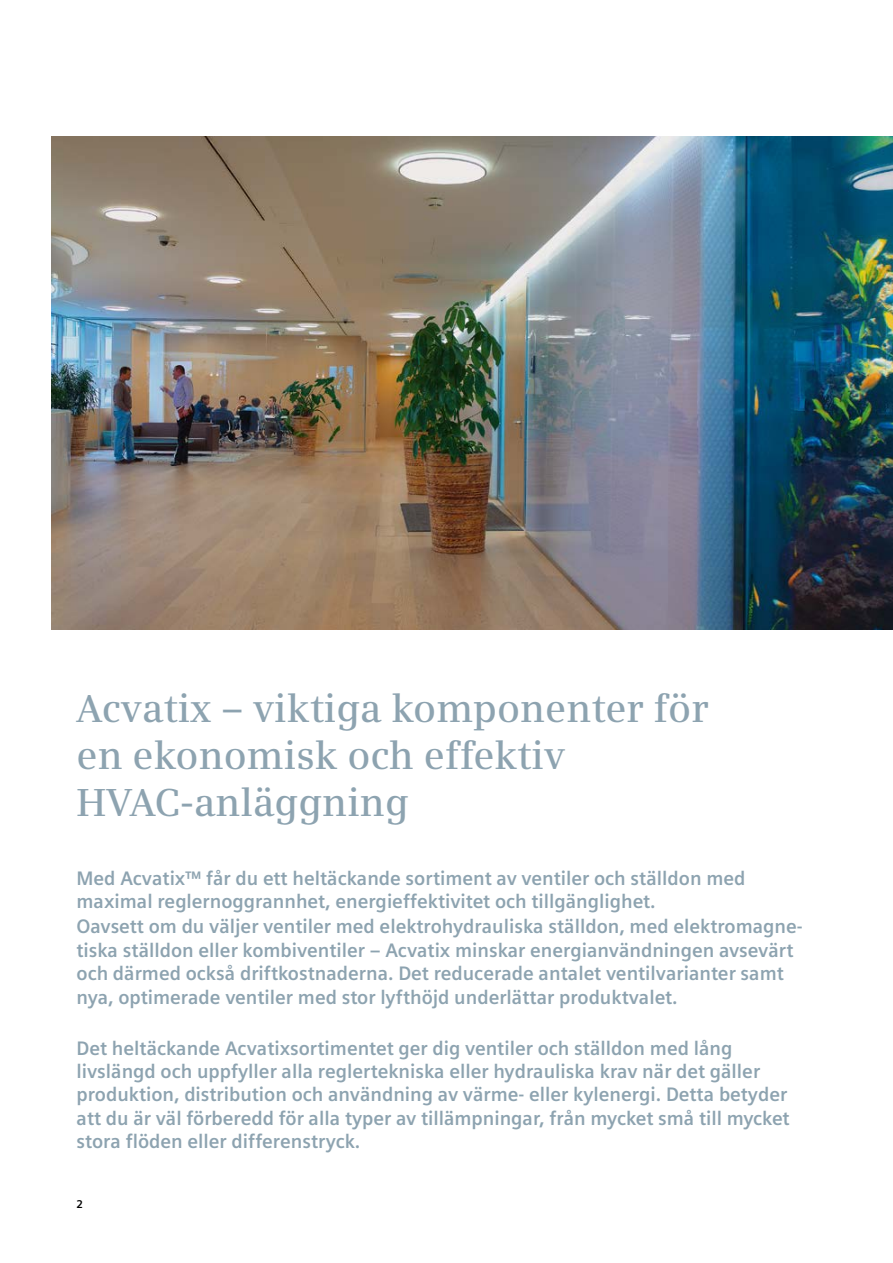
<style>
.page{position:relative;width:893px;height:1263px;background:#fff}
.page>*{position:absolute;margin:0;border:0;box-sizing:border-box;transform-origin:0 0}
.t1{font:600 39px/46.8px "Siemens Serif";color:#8da3b0}
.t2{font:700 19.5px/23.4px "Siemens Sans";color:#8da3b0}
.t3{font:700 11.25px "Siemens Sans";color:#000}
</style>
<div class="page">
<img style="left:51px;top:136px;width:842px;height:493px">
<h1 class="t1" style="left:77px;top:685px;width:634px">Acvatix – viktiga komponenter för en ekonomisk och effektiv<br>HVAC-anläggning</h1>
<p class="t2" style="left:77px;top:866px;width:670px">Med Acvatix™ får du ett heltäckande sortiment av ventiler och ställdon med maximal reglernoggrannhet, energieffektivitet och tillgänglighet.</p>
<p class="t2" style="left:77px;top:915px;width:728px">Oavsett om du väljer ventiler med elektrohydrauliska ställdon, med elektromagne&shy;tiska ställdon eller kombiventiler – Acvatix minskar energianvändningen avsevärt och därmed också driftkostnaderna. Det reducerade antalet ventilvarianter samt nya, optimerade ventiler med stor lyfthöjd underlättar produktvalet.</p>
<p class="t2" style="left:77px;top:1036px;width:715px">Det heltäckande Acvatixsortimentet ger dig ventiler och ställdon med lång livslängd och uppfyller alla reglertekniska eller hydrauliska krav när det gäller produktion, distribution och användning av värme- eller kylenergi. Detta betyder att du är väl förberedd för alla typer av tillämpningar, från mycket små till mycket stora flöden eller differenstryck.</p>
<p class="t3" style="left:77px;top:1197px;width:8px">2</p>
</div>
